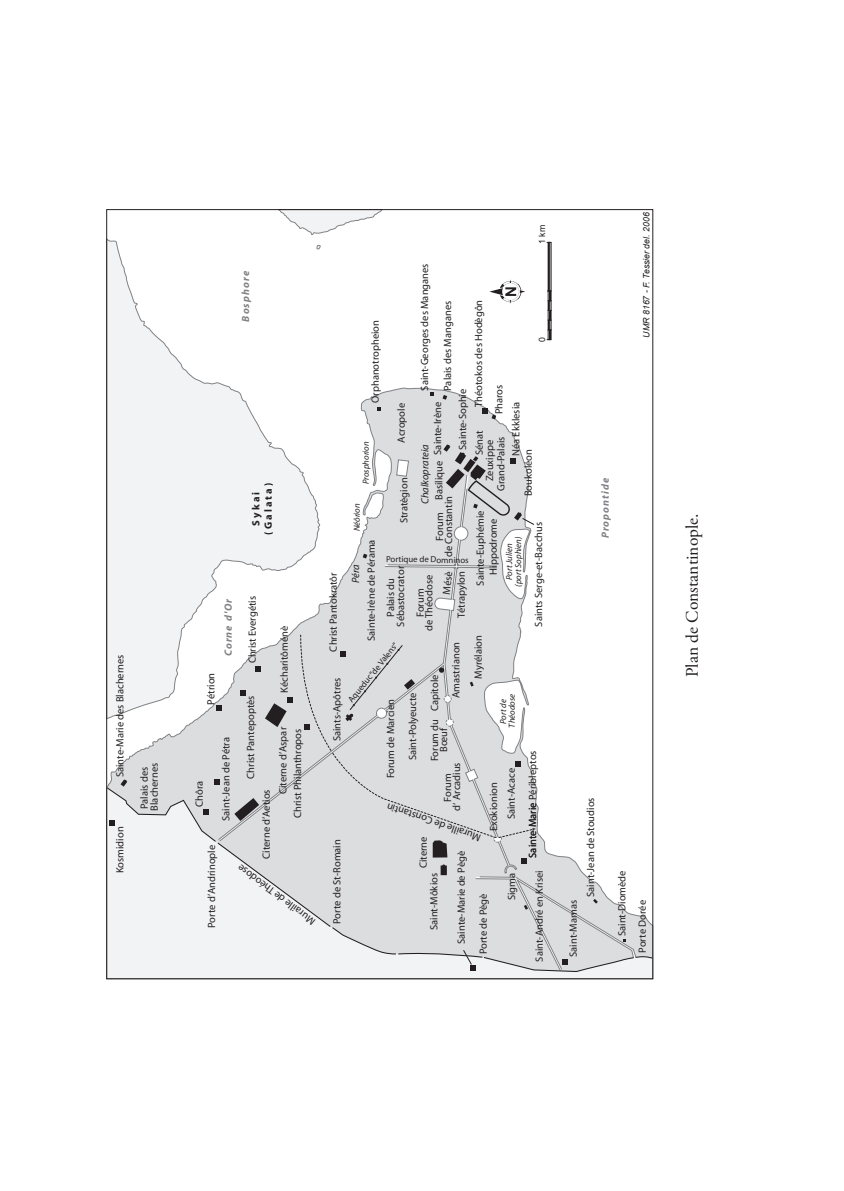
<style>
.page{position:relative;width:844px;height:1191px;background:#fff}
.page>*{position:absolute;margin:0;border:0;box-sizing:border-box;transform-origin:0 0}
.t1{font:17.5px "Adobe Garamond Pro";color:#231f20}
.t2{font:10.5px/8.9px "Myriad";color:#231f20;text-align:center}
.t3{font:italic 700 10.5px "Myriad";letter-spacing:.1em;color:#808285}
.t4{font:italic 10.5px "Myriad";color:#231f20}
.t5{font:700 10.5px/12.6px "Myriad";letter-spacing:.2em;color:#231f20;text-align:center}
.t6{font:italic 8.75px/8.8px "Myriad";color:#231f20;text-align:center}
.t7{font:8.75px "Myriad";color:#231f20}
.t8{font:italic 8.75px "Arial";color:#231f20}
.t9{font:8.75px "Arial";color:#231f20}
</style>
<div class="page">
<svg style="left:108px;top:239px;width:122px;height:148px"></svg>
<svg style="left:279px;top:211px;width:103px;height:24px"></svg>
<svg style="left:108px;top:387px;width:543px;height:590px"></svg>
<svg style="left:316px;top:245px;width:5px;height:5px"></svg>
<svg style="left:430px;top:392px;width:3px;height:4px"></svg>
<svg style="left:442px;top:395px;width:5px;height:5px"></svg>
<svg style="left:482px;top:409px;width:14px;height:10px"></svg>
<svg style="left:489px;top:279px;width:36px;height:25px"></svg>
<div style="left:547px;top:242px;width:2px;height:49px;border:1px solid #231f20"></div>
<div style="left:549px;top:242px;width:2px;height:49px;border:1px solid #231f20"></div>
<svg style="left:546px;top:291px;width:5px;height:49px"></svg>
<svg style="left:108px;top:444px;width:543px;height:528px"></svg>
<p class="t2" style="left:116px;top:777px;width:124px;rotate:-90deg">Sainte-Marie des Blachernes</p>
<p class="t2" style="left:116px;top:873px;width:48px;rotate:-90deg">Kosmidion</p>
<p class="t2" style="left:150px;top:810px;width:49px;rotate:-90deg">Blachernes</p>
<p class="t2" style="left:140px;top:809px;width:44px;rotate:-90deg">Palais des</p>
<p class="t3" style="left:240px;top:322px;width:52px;rotate:-90deg">Bosphore</p>
<p class="t5" style="left:250px;top:534px;width:53px;rotate:-90deg">Sykai (Galata)</p>
<p class="t2" style="left:248px;top:663px;width:69px;rotate:-90deg">Christ Evergétis</p>
<p class="t2" style="left:246px;top:778px;width:85px;rotate:-90deg">Christ Pantepoptès</p>
<p class="t3" style="left:223px;top:656px;width:59px;rotate:-90deg">Corne d'Or</p>
<p class="t2" style="left:280px;top:692px;width:68px;rotate:-90deg">Kécharitôménè</p>
<p class="t2" style="left:207px;top:704px;width:33px;rotate:-90deg">Pétrion</p>
<p class="t2" style="left:258px;top:794px;width:69px;line-height:16.6px;text-align:left;text-indent:-65px;rotate:-90deg">Citerne d’Aetios<br>Citerne d’Aspar</p>
<p class="t2" style="left:294px;top:818px;width:91px;rotate:-90deg">Christ Philanthropos</p>
<p class="t2" style="left:222px;top:821px;width:85px;rotate:-90deg">Saint-Jean de Pétra</p>
<p class="t2" style="left:195px;top:807px;width:28px;rotate:-90deg">Chôra</p>
<p class="t2" style="left:207px;top:928px;width:85px;rotate:-90deg">Porte d’Andrinople</p>
<p class="t2" style="left:311px;top:925px;width:95px;rotate:-143deg">Muraille de Théodose</p>
<p class="t8" style="left:640px;top:337px;width:127px;rotate:-90deg">UMR 8167 - F. Tessier del. 2006</p>
<p class="t9" style="left:536px;top:244px;width:20px;rotate:-90deg">1 km</p>
<p class="t2" style="left:413px;top:391px;width:129px;line-height:22.9px;text-align:left;rotate:-90deg">Saint-Georges des Manganes<br>Palais des Manganes</p>
<p class="t2" style="left:474px;top:407px;width:109px;rotate:-90deg">Théotokos des Hodègôn</p>
<p class="t2" style="left:371px;top:403px;width:84px;rotate:-90deg">Orphanotropheion</p>
<p class="t9" style="left:536px;top:342px;width:6px;rotate:-90deg">0</p>
<p class="t2" style="left:495px;top:414px;width:31px;rotate:-90deg">Pharos</p>
<p class="t2" style="left:458px;top:450px;width:62px;rotate:-90deg">Sainte-Sophie</p>
<p class="t2" style="left:433px;top:455px;width:54px;rotate:-90deg">Sainte-Irène</p>
<p class="t2" style="left:510px;top:496px;width:96px;line-height:12.6px;text-align:left;text-indent:40px;rotate:-90deg">Néa Ekklesia<br>Boukoléon</p>
<p class="t2" style="left:397px;top:443px;width:41px;rotate:-90deg">Acropole</p>
<p class="t2" style="left:475px;top:455px;width:26px;rotate:-90deg">Sénat</p>
<p class="t2" style="left:496px;top:491px;width:56px;rotate:-90deg">Grand-Palais</p>
<p class="t2" style="left:485px;top:481px;width:43px;rotate:-90deg">Zeuxippe</p>
<p class="t6" style="left:362px;top:484px;width:44px;rotate:-90deg">Prosphorion</p>
<p class="t4" style="left:419px;top:504px;width:61px;rotate:-90deg">Chalkoprateia</p>
<p class="t2" style="left:435px;top:500px;width:41px;rotate:-90deg">Basilique</p>
<p class="t3" style="left:599px;top:538px;width:62px;rotate:-90deg">Propontide</p>
<p class="t2" style="left:400px;top:523px;width:47px;rotate:-90deg">Stratègion</p>
<p class="t2" style="left:435px;top:557px;width:63px;rotate:-90deg">Forum<br>de Constantin</p>
<p class="t6" style="left:353px;top:531px;width:30px;rotate:-90deg">Néôrion</p>
<p class="t2" style="left:476px;top:585px;width:76px;rotate:-90deg">Sainte-Euphémie</p>
<p class="t2" style="left:534px;top:626px;width:106px;rotate:-90deg">Saints Serge-et-Bacchus</p>
<p class="t2" style="left:489px;top:574px;width:58px;rotate:-90deg">Hippodrome</p>
<p class="t6" style="left:505px;top:587px;width:52px;rotate:-90deg">Port Julien (port Sophien)</p>
<p class="t2" style="left:367px;top:641px;width:103px;rotate:-90deg">Sainte-Irène de Pérama</p>
<p class="t7" style="left:386px;top:554px;width:84px;rotate:1deg">Portique de Domninos</p>
<p class="t4" style="left:350px;top:583px;width:20px;rotate:-90deg">Péra</p>
<p class="t2" style="left:386px;top:626px;width:62px;line-height:10.2px;rotate:-90deg">Palais du<br>Sébastocrator</p>
<p class="t2" style="left:442px;top:594px;width:25px;rotate:-84deg">Mésè</p>
<p class="t2" style="left:416px;top:631px;width:58px;rotate:-90deg">Forum<br>de Théodose</p>
<p class="t2" style="left:457px;top:618px;width:49px;rotate:-90deg">Tétrapylon</p>
<p class="t2" style="left:424px;top:698px;width:58px;line-height:21.2px;text-align:left;text-indent:-13px;rotate:-90deg">Capitole<br>Amastrianon</p>
<p class="t2" style="left:430px;top:761px;width:44px;rotate:-90deg">Forum du<br>Bœuf</p>
<p class="t2" style="left:443px;top:810px;width:50px;rotate:-90deg">Forum<br>d‘ Arcadius</p>
<p class="t2" style="left:329px;top:651px;width:81px;rotate:-90deg">Christ Pantokratôr</p>
<p class="t2" style="left:474px;top:679px;width:45px;rotate:-90deg">Myrélaion</p>
<p class="t7" style="left:346px;top:698px;width:75px;rotate:-51deg">Aqueduc “de Valens”</p>
<p class="t2" style="left:333px;top:741px;width:65px;rotate:-90deg">Saints-Apôtres</p>
<p class="t2" style="left:408px;top:760px;width:70px;rotate:-90deg">Saint-Polyeucte</p>
<p class="t6" style="left:499px;top:727px;width:35px;rotate:-90deg">Port de<br>Théodose</p>
<p class="t2" style="left:386px;top:778px;width:81px;rotate:-90deg">Forum de Marcien</p>
<p class="t2" style="left:528px;top:857px;width:109px;rotate:-90deg">Sainte-Marie Péribleptos</p>
<p class="t2" style="left:507px;top:819px;width:53px;rotate:-90deg">Saint-Acace</p>
<p class="t2" style="left:489px;top:831px;width:50px;rotate:-90deg">Exokionion</p>
<p class="t2" style="left:586px;top:896px;width:101px;rotate:-90deg">Saint-Jean de Stoudios</p>
<p class="t2" style="left:479px;top:842px;width:100px;rotate:-161deg">Muraille de Constantin</p>
<p class="t2" style="left:419px;top:868px;width:33px;rotate:-90deg">Citerne</p>
<p class="t2" style="left:333px;top:924px;width:86px;rotate:-90deg">Porte de St-Romain</p>
<p class="t2" style="left:457px;top:944px;width:94px;rotate:-90deg">Sainte-Marie de Pègè</p>
<p class="t2" style="left:617px;top:936px;width:67px;rotate:-90deg">Saint-Diomède</p>
<p class="t2" style="left:535px;top:961px;width:93px;rotate:-90deg">Saint-André en Krisei</p>
<p class="t2" style="left:430px;top:930px;width:58px;rotate:-90deg">Saint-Môkios</p>
<p class="t2" style="left:507px;top:900px;width:29px;rotate:-90deg">Sigma</p>
<p class="t2" style="left:479px;top:954px;width:63px;rotate:-90deg">Porte de Pègè</p>
<p class="t2" style="left:638px;top:952px;width:54px;rotate:-90deg">Porte Dorée</p>
<p class="t2" style="left:569px;top:956px;width:58px;rotate:-90deg">Saint-Mamas</p>
<h1 class="t1" style="left:681px;top:677px;width:165px;rotate:-90deg">Plan de Constantinople.</h1>
</div>
